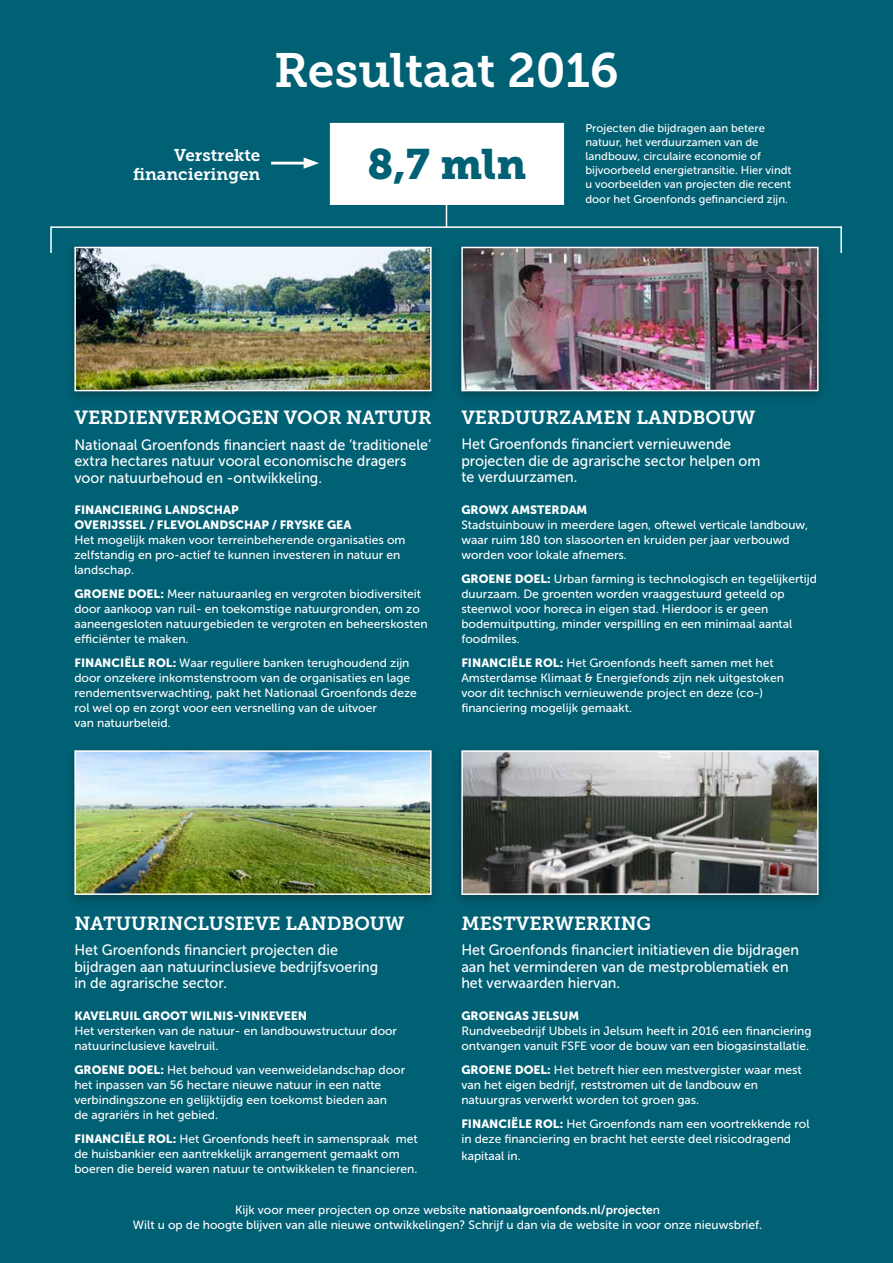
<style>
.page{position:relative;width:893px;height:1263px;background:#006074}
.page>*{position:absolute;margin:0;border:0;box-sizing:border-box;transform-origin:0 0}
.t1{font:48px "Museo Slab 700";color:#fff}
.t2{font:42.3px "Museo Slab 900";color:#006074}
.t3{font:18.9px "Museo Slab 700";color:#fff}
.t4{font:16.95px/19.8px "Museo Slab 700";color:#fff;text-align:right}
.t5{font:15px/16.5px "Museo Sans 500";color:#fff;scale:.95 1}
.t6{font:12px/15px "Museo Sans 500";color:#fff}
.t7{font:12px/15px "Museo Sans 900";color:#fff}
.t8{font:11.25px/14.1px "Museo Sans 500";color:#fff}
.s1{font-family:"Museo Sans 900"}
.s2{font-family:"Museo Sans 700"}
</style>
<div class="page">
<hr style="left:51px;top:226px;width:791px;height:2px;background:#fff">
<hr style="left:446px;top:187px;width:1px;height:41px;background:#fff">
<hr style="left:50px;top:226px;width:2px;height:27px;background:#fff">
<hr style="left:840px;top:226px;width:2px;height:27px;background:#fff">
<div style="left:66px;top:746px;width:374px;height:161px;background:#181716;opacity:.35"></div>
<img style="left:77px;top:753px;width:352px;height:139px">
<div style="left:74px;top:750px;width:358px;height:145px;border:2px solid #fff"></div>
<div style="left:453px;top:746px;width:374px;height:161px;background:#181716;opacity:.35"></div>
<img style="left:464px;top:753px;width:352px;height:139px">
<div style="left:461px;top:750px;width:358px;height:145px;border:2px solid #fff"></div>
<div style="left:66px;top:242px;width:374px;height:162px;background:#181716;opacity:.35"></div>
<img style="left:77px;top:250px;width:352px;height:138px">
<div style="left:74px;top:247px;width:358px;height:144px;border:2px solid #fff"></div>
<div style="left:453px;top:242px;width:374px;height:162px;background:#181716;opacity:.35"></div>
<img style="left:464px;top:250px;width:352px;height:138px">
<div style="left:461px;top:247px;width:358px;height:144px;border:2px solid #fff"></div>
<div style="left:330px;top:123px;width:234px;height:82px;background:#fff"></div>
<hr style="left:271px;top:162px;width:38px;height:3px;background:#fff">
<svg style="left:304px;top:157px;width:15px;height:12px"></svg>
<h3 class="t4" style="left:133px;top:145px;width:129px">Verstrekte financieringen</h3>
<h1 class="t1" style="left:274px;top:43px;width:346px">Resultaat 2016</h1>
<p class="t8" style="left:585px;top:121px;width:208px">Projecten die bijdragen aan betere natuur, het verduurzamen van de landbouw, circulaire economie of bijvoorbeeld energietransitie. Hier vindt u voorbeelden van projecten die recent door het Groenfonds gefinancierd zijn.</p>
<h2 class="t2" style="left:368px;top:140px;width:160px">8,7 mln</h2>
<h3 class="t3" style="left:74px;top:407px;width:359px">VERDIENVERMOGEN VOOR NATUUR</h3>
<p class="t5" style="left:74px;top:436px;width:377px">Nationaal Groenfonds financiert naast de ‘traditionele’ extra hectares natuur vooral economische dragers voor natuurbehoud en -ontwikkeling.</p>
<p class="t7" style="left:74px;top:503px;width:278px">FINANCIERING LANDSCHAP<br>OVERIJSSEL / FLEVOLANDSCHAP / FRYSKE GEA</p>
<p class="t6" style="left:74px;top:533px;width:333px">Het mogelijk maken voor terreinbeherende organisaties om zelfstandig en pro-actief te kunnen investeren in natuur en landschap.</p>
<p class="t6" style="left:74px;top:587px;width:355px"><span class="s1">GROENE DOEL:</span> Meer natuuraanleg en vergroten biodiversiteit door aankoop van ruil- en toekomstige natuurgronden, om zo aaneengesloten natuurgebieden te vergroten en beheerskosten efficiënter te maken.</p>
<p class="t6" style="left:74px;top:656px;width:344px"><span class="s1">FINANCIËLE ROL:</span> Waar reguliere banken terughoudend zijn door onzekere inkomstenstroom van de organisaties en lage rendementsverwachting, pakt het Nationaal Groenfonds deze rol wel op en zorgt voor een versnelling van de uitvoer<br>van natuurbeleid.</p>
<h3 class="t3" style="left:461px;top:407px;width:296px">VERDUURZAMEN LANDBOUW</h3>
<p class="t5" style="left:461px;top:436px;width:316px">Het Groenfonds financiert vernieuwende projecten die de agrarische sector helpen om te verduurzamen.</p>
<p class="t7" style="left:461px;top:502px;width:128px">GROWX AMSTERDAM</p>
<p class="t6" style="left:461px;top:517px;width:348px">Stadstuinbouw in meerdere lagen, oftewel verticale landbouw, waar ruim 180 ton slasoorten en kruiden per jaar verbouwd worden voor lokale afnemers.</p>
<p class="t6" style="left:461px;top:571px;width:357px"><span class="s1">GROENE DOEL:</span> Urban farming is technologisch en tegelijkertijd duurzaam. De groenten worden vraaggestuurd geteeld op steenwol voor horeca in eigen stad. Hierdoor is er geen bodemuitputting, minder verspilling en een minimaal aantal foodmiles.</p>
<p class="t6" style="left:461px;top:655px;width:324px"><span class="s1">FINANCIËLE ROL:</span> Het Groenfonds heeft samen met het Amsterdamse Klimaat &amp; Energiefonds zijn nek uitgestoken voor dit technisch vernieuwende project en deze (co-) financiering mogelijk gemaakt.</p>
<h3 class="t3" style="left:74px;top:912px;width:332px">NATUURINCLUSIEVE LANDBOUW</h3>
<p class="t5" style="left:74px;top:942px;width:321px">Het Groenfonds financiert projecten die bijdragen aan natuurinclusieve bedrijfsvoering in de agrarische sector.</p>
<p class="t7" style="left:74px;top:1008px;width:234px">KAVELRUIL GROOT WILNIS-VINKEVEEN</p>
<p class="t6" style="left:74px;top:1023px;width:324px">Het versterken van de natuur- en landbouwstructuur door natuurinclusieve kavelruil.</p>
<p class="t6" style="left:74px;top:1062px;width:332px"><span class="s1">GROENE DOEL:</span> Het behoud van veenweidelandschap door het inpassen van 56 hectare nieuwe natuur in een natte verbindingszone en gelijktijdig een toekomst bieden aan<br>de agrariërs in het gebied.</p>
<p class="t6" style="left:74px;top:1131px;width:345px"><span class="s1">FINANCIËLE ROL:</span> Het Groenfonds heeft in samenspraak met de huisbankier een aantrekkelijk arrangement gemaakt om boeren die bereid waren natuur te ontwikkelen te financieren.</p>
<h3 class="t3" style="left:461px;top:912px;width:191px">MESTVERWERKING</h3>
<p class="t5" style="left:461px;top:942px;width:357px">Het Groenfonds financiert initiatieven die bijdragen aan het verminderen van de mestproblematiek en het verwaarden hiervan.</p>
<p class="t7" style="left:461px;top:1008px;width:119px">GROENGAS JELSUM</p>
<p class="t6" style="left:461px;top:1023px;width:352px">Rundveebedrijf Ubbels in Jelsum heeft in 2016 een financiering ontvangen vanuit FSFE voor de bouw van een biogasinstallatie.</p>
<p class="t6" style="left:461px;top:1062px;width:342px"><span class="s1">GROENE DOEL:</span> Het betreft hier een mestvergister waar mest van het eigen bedrijf, reststromen uit de landbouw en natuurgras verwerkt worden tot groen gas.</p>
<p class="t6" style="left:461px;top:1116px;width:350px"><span class="s1">FINANCIËLE ROL:</span> Het Groenfonds nam een voortrekkende rol in deze financiering en bracht het eerste deel risicodragend</p>
<p class="t6" style="left:461px;top:1148px;width:61px">kapitaal in.</p>
<p class="t6" style="left:133px;top:1202px;width:631px;text-align:center">Kijk voor meer projecten op onze website <span class="s2">nationaalgroenfonds.nl/projecte</span>n<br>Wilt u op de hoogte blijven van alle nieuwe ontwikkelingen? Schrijf u dan via de website in voor onze nieuwsbrief.</p>
</div>
